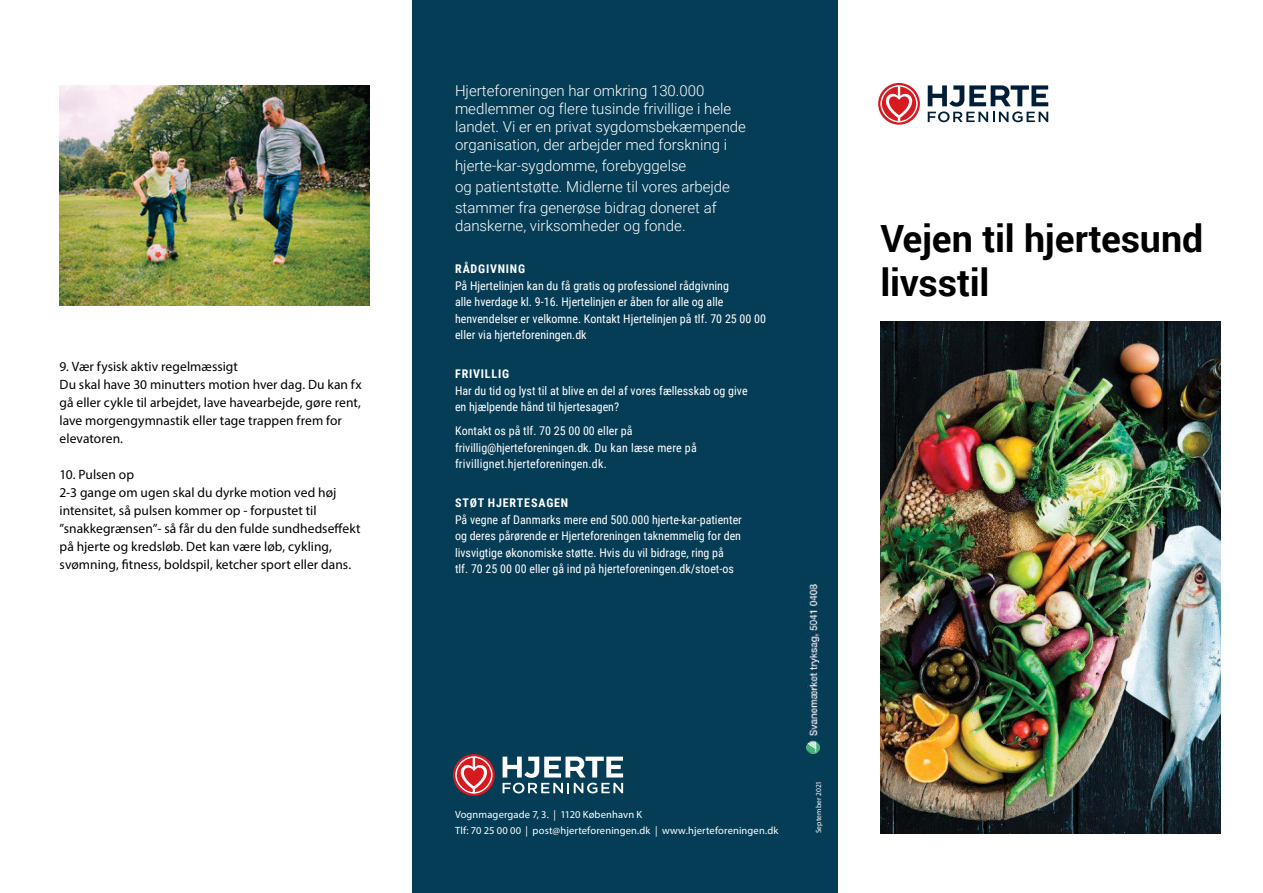
<style>
.page{position:relative;width:1263px;height:893px;background:#fff}
.page>*{position:absolute;margin:0;border:0;box-sizing:border-box;transform-origin:0 0}
.t1{font:700 37.5px/43.5px "Roboto";letter-spacing:-.005em;color:#000}
.t2{font:300 15px/18px "Roboto";color:#fff}
.t3{font:13.5px/18px "Myriad Pro";letter-spacing:.005em;color:#000}
.t4{font:12px/16.5px "Roboto Condensed";color:#fff}
.t5{font:12px/16.5px "Myriad Pro";letter-spacing:.01em;color:#fff}
.t6{font:700 12px "Roboto Condensed";letter-spacing:.065em;color:#fff}
.t7{font:300 12px "Roboto";letter-spacing:.01em;color:#000}
.t8{font:10.5px/16.5px "Myriad Pro";letter-spacing:.015em;color:#fff}
.t9{font:7.5px "Myriad Pro";letter-spacing:.015em;color:#fff}
</style>
<div class="page">
<div style="left:412px;top:0;width:426px;height:893px;background:#063d56"></div>
<svg style="left:453px;top:754px;width:170px;height:42px"></svg>
<svg style="left:878px;top:83px;width:42px;height:42px"></svg>
<svg style="left:928px;top:85px;width:120px;height:37px"></svg>
<img style="left:60px;top:85px;width:310px;height:220px">
<img style="left:880px;top:321px;width:341px;height:512px">
<img style="left:806px;top:585px;width:13px;height:168px">
<p class="t3" style="left:60px;top:359px;width:304px">9. Vær fysisk aktiv regelmæssigt<br>Du skal have 30 minutters motion hver dag. Du kan fx gå eller cykle til arbejdet, lave havearbejde, gøre rent, lave morgengymnastik eller tage trappen frem for elevatoren.</p>
<p class="t3" style="left:60px;top:467px;width:303px">10. Pulsen op<br>2-3 gange om ugen skal du dyrke motion ved høj intensitet, så pulsen kommer op - forpustet til ”snakkegrænsen”- så får du den fulde sundhedseffekt på hjerte og kredsløb. Det kan være løb, cykling, svømning, fitness, boldspil, ketcher sport eller dans.</p>
<p class="t7" style="left:60px;top:547px;width:187px">offic tem accusam quasperciet aut</p>
<p class="t2" style="left:455px;top:83px;width:292px">Hjerteforeningen har omkring 130.000 medlemmer og flere tusinde frivillige i hele landet. Vi er en privat sygdomsbekæmpende organisation, der arbejder med forskning i</p>
<p class="t2" style="left:455px;top:157px;width:277px;line-height:21px">hjerte-kar-sygdomme, forebyggelse<br>og patientstøtte. Midlerne til vores arbejde stammer fra generøse bidrag doneret af</p>
<p class="t2" style="left:455px;top:218px;width:232px">danskerne, virksomheder og fonde.</p>
<p class="t6" style="left:455px;top:264px;width:71px">RÅDGIVNING</p>
<p class="t4" style="left:455px;top:278px;width:313px">På Hjertelinjen kan du få gratis og professionel rådgivning<br>alle hverdage kl. 9-16. Hjertelinjen er åben for alle og alle henvendelser er velkomne. Kontakt Hjertelinjen på tlf. 70 25 00 00 eller via hjerteforeningen.dk</p>
<p class="t6" style="left:455px;top:369px;width:55px">FRIVILLIG</p>
<p class="t4" style="left:455px;top:383px;width:294px">Har du tid og lyst til at blive en del af vores fællesskab og give en hjælpende hånd til hjertesagen?</p>
<p class="t4" style="left:455px;top:423px;width:243px">Kontakt os på tlf. 70 25 00 00 eller på frivillig@hjerteforeningen.dk. Du kan læse mere på frivillignet.hjerteforeningen.dk.</p>
<p class="t6" style="left:455px;top:498px;width:115px">STØT HJERTESAGEN</p>
<p class="t4" style="left:455px;top:512px;width:288px">På vegne af Danmarks mere end 500.000 hjerte-kar-patienter og deres pårørende er Hjerteforeningen taknemmelig for den livsvigtige økonomiske støtte. Hvis du vil bidrage, ring på<br>tlf. 70 25 00 00 eller gå ind på hjerteforeningen.dk/stoet-os</p>
<p class="t5" style="left:455px;top:527px;width:234px">HJERTELINJEN - gratis rådgivnig<br>magna. In quis feugiat lorem, a eleifend tellus.</p>
<h1 class="t1" style="left:880px;top:220px;width:324px">Vejen til hjertesund livsstil</h1>
<p class="t8" style="left:455px;top:807px;width:325px">Vognmagergade 7, 3. | 1120 København K<br>Tlf: 70 25 00 00 | post@hjerteforeningen.dk | www.hjerteforeningen.dk</p>
<p class="t9" style="left:815px;top:833px;width:54px;rotate:-90deg">September 2021</p>
</div>
